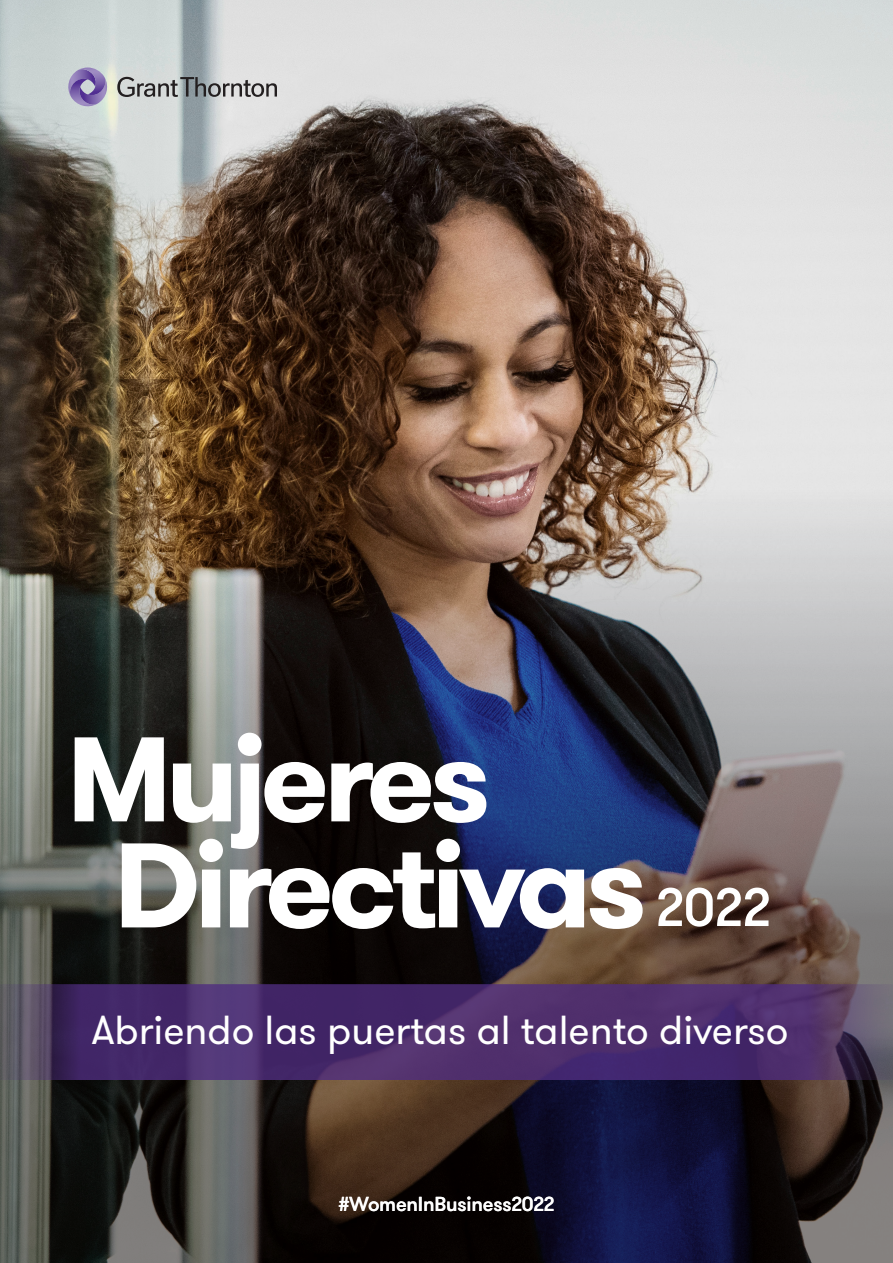
<style>
.page{position:relative;width:893px;height:1263px;background:#fff}
.page>*{position:absolute;margin:0;border:0;box-sizing:border-box;transform-origin:0 0}
._01_Headline_one_Bol{font:700 120px "GT Walsheim Pro";letter-spacing:-.05em;color:#fff}
._01_Headline_one_Bol-2{font:500 54px "GT Walsheim Pro";color:#fff}
._01_Headline_one_Bol-3{font:40.5px "GT Walsheim Pro";color:#fff}
._03_Headline_three_M{font:500 20.25px "GT Walsheim Pro";letter-spacing:-.01em;color:#fff}
</style>
<div class="page">
<img style="left:0;top:0;width:893px;height:477px">
<img style="left:0;top:477px;width:893px;height:786px">
<svg style="left:117px;top:77px;width:160px;height:20px;background:#9a9d9d"></svg>
<svg style="left:66px;top:66px;width:44px;height:43px;background:#a49bbf"></svg>
<svg style="left:0;top:984px;width:893px;height:96px;background:#4b316a"></svg>
<p class="_01_Headline_one_Bol" style="left:67px;top:701px;width:426px">Mujeres</p>
<p class="_01_Headline_one_Bol" style="left:114px;top:807px;width:535px">Directivas</p>
<p class="_01_Headline_one_Bol-2" style="left:656px;top:873px;width:117px">2022</p>
<p class="_01_Headline_one_Bol-3" style="left:92px;top:1004px;width:698px">Abriendo las puertas al talento diverso</p>
<p class="_03_Headline_three_M" style="left:338px;top:1191px;width:218px">#WomenInBusiness2022</p>
</div>
